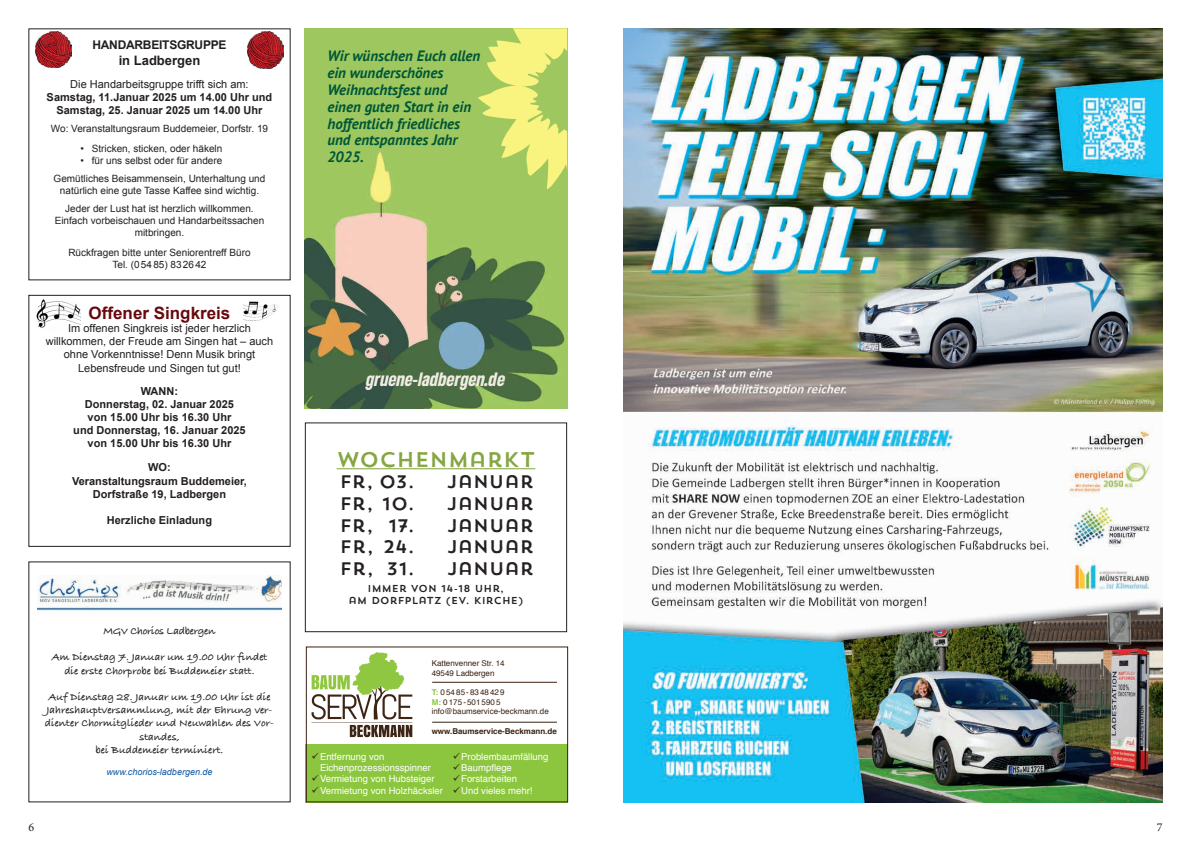
<style>
.page{position:relative;width:1191px;height:842px;background:#fff}
.page>*{position:absolute;margin:0;border:0;box-sizing:border-box;transform-origin:0 0}
.t1{font:21px "Trend HM Sans One";letter-spacing:-.01em;color:#85a63f}
.t2{font:18px "Trend HM Sans One";letter-spacing:-.01em;color:#231f20}
.t3{font:italic 900 condensed 18px "Gruene Type";color:#f1ece2}
.t4{font:700 17px "Arial";color:#67090e}
.t5{font:italic 700 15px/16.8px "PT Sans";color:#005737}
.t6{font:700 13px "Arial";color:#231f20}
.t7{font:700 12px "Arial";letter-spacing:-.02em;color:#231f20}
.t8{font:12px "Minion Pro";color:#231f20}
.t9{font:700 11px/13.2px "Arial";color:#231f20;text-align:center}
.t10{font:700 11px/13.2px "Bradley Hand ITCTT";color:#231f20;text-align:center}
.t11{font:11px/13.2px "Arial";color:#231f20;text-align:center}
.t12{font:700 11px "Bradley Hand ITCTT";letter-spacing:-.02em;color:#231f20}
.t13{font:10px/18px "Arial";color:#231f20;text-align:center}
.t14{font:10px/12px "Trend HM Sans One";color:#231f20;text-align:center}
.t15{font:9.5px/11.4px "Helvetica";color:#fff}
.t16{font:italic 9px "Arial";color:#1058a5}
.t17{font:8px/9.6px "Helvetica";color:#3a2111}
.t18{font:700 8px "Helvetica";color:#3a2111}
.s1{font-weight:700;color:#8bc63e}
.s2{color:#3a2111}
</style>
<div class="page">
<div style="left:306px;top:744px;width:262px;height:58px;background:#8bc63e"></div>
<svg style="left:311px;top:652px;width:101px;height:85px"></svg>
<div style="left:306px;top:646px;width:262px;height:156px;border:1px solid #3a2111"></div>
<hr style="left:432px;top:682px;width:125px;height:1px;background:#3a2111">
<hr style="left:432px;top:722px;width:125px;height:1px;background:#3a2111">
<img style="left:305px;top:28px;width:262px;height:380px">
<svg style="left:478px;top:28px;width:89px;height:171px"></svg>
<img style="left:35px;top:32px;width:36px;height:36px">
<img style="left:247px;top:32px;width:36px;height:36px">
<img style="left:243px;top:301px;width:35px;height:20px">
<img style="left:36px;top:299px;width:44px;height:29px">
<div style="left:28px;top:295px;width:263px;height:252px;border:1px solid #231f20"></div>
<hr style="left:337px;top:468px;width:198px;height:1px;background:#85a63f">
<div style="left:305px;top:422px;width:262px;height:210px;border:1px solid #231f20"></div>
<img style="left:37px;top:575px;width:245px;height:36px">
<img style="left:624px;top:28px;width:538px;height:774px">
<p class="t7" style="left:92px;top:37px;width:136px">HANDARBEITSGRUPPE</p>
<h3 class="t6" style="left:119px;top:52px;width:83px">in Ladbergen</h3>
<p class="t11" style="left:70px;top:78px;width:180px">Die Handarbeitsgruppe trifft sich am:</p>
<p class="t9" style="left:47px;top:91px;width:227px">Samstag, 11.Januar 2025 um 14.00 Uhr und<br>Samstag, 25. Januar 2025 um 14.00 Uhr</p>
<p class="t13" style="left:51px;top:120px;width:219px">Wo: Veranstaltungsraum Buddemeier, Dorfstr. 19</p>
<p class="t13" style="left:80px;top:140px;width:143px">• Stricken, sticken, oder häkeln</p>
<p class="t13" style="left:54px;top:152px;width:213px;text-align:left;text-indent:27px">• für uns selbst oder für andere<br>Gemütliches Beisammensein, Unterhaltung und</p>
<p class="t13" style="left:60px;top:182px;width:201px">natürlich eine gute Tasse Kaffee sind wichtig.<br>Jeder der Lust hat ist herzlich willkommen.</p>
<p class="t13" style="left:55px;top:215px;width:211px;line-height:12px">Einfach vorbeischauen und Handarbeitssachen mitbringen.</p>
<p class="t13" style="left:68px;top:247px;width:184px;line-height:12px">Rückfragen bitte unter Seniorentreff Büro<br>Tel. (05485) 832642</p>
<h3 class="t4" style="left:89px;top:302px;width:143px">Offener Singkreis</h3>
<p class="t11" style="left:46px;top:322px;width:229px">Im offenen Singkreis ist jeder herzlich willkommen, der Freude am Singen hat – auch ohne Vorkenntnisse! Denn Musik bringt Lebensfreude und Singen tut gut!</p>
<p class="t9" style="left:73px;top:384px;width:174px">WANN:<br>Donnerstag, 02. Januar 2025<br>von 15.00 Uhr bis 16.30 Uhr<br>und Donnerstag, 16. Januar 2025 von 15.00 Uhr bis 16.30 Uhr</p>
<p class="t9" style="left:72px;top:461px;width:176px">WO:<br>Veranstaltungsraum Buddemeier,<br>Dorfstraße 19, Ladbergen</p>
<p class="t9" style="left:107px;top:514px;width:107px">Herzliche Einladung</p>
<p class="t12" style="left:103px;top:623px;width:114px">MGV Chorios Ladbergen</p>
<p class="t10" style="left:52px;top:650px;width:217px">Am Dienstag 7. Januar um 19.00 Uhr findet die erste Chorprobe bei Buddemeier statt.</p>
<p class="t10" style="left:45px;top:690px;width:231px">Auf Dienstag 28. Januar um 19.00 Uhr ist die Jahreshauptversammlung, mit der Ehrung ver&shy;dienter Chormitglieder und Neuwahlen des Vor&shy;standes,<br>bei Buddemeier terminiert.</p>
<p class="t16" style="left:106px;top:766px;width:108px">www.chorios-ladbergen.de</p>
<h3 class="t5" style="left:327px;top:48px;width:154px">Wir wünschen Euch allen ein wunderschönes<br>Weihnachtsfest und einen guten Start in ein hoffentlich friedliches und entspanntes Jahr<br>2025.</h3>
<h2 class="t3" style="left:366px;top:367px;width:140px">gruene-ladbergen.de</h2>
<h1 class="t1" style="left:337px;top:446px;width:200px">WOCHENMARKT</h1>
<h2 class="t2" style="left:340px;top:470px;width:76px">FR, 03.</h2>
<h2 class="t2" style="left:447px;top:470px;width:88px">JANUAR</h2>
<h2 class="t2" style="left:340px;top:492px;width:77px">FR, 10.</h2>
<h2 class="t2" style="left:447px;top:492px;width:88px">JANUAR</h2>
<h2 class="t2" style="left:340px;top:514px;width:76px">FR, 17.</h2>
<h2 class="t2" style="left:447px;top:514px;width:88px">JANUAR</h2>
<h2 class="t2" style="left:340px;top:535px;width:76px">FR, 24.</h2>
<h2 class="t2" style="left:447px;top:535px;width:88px">JANUAR</h2>
<h2 class="t2" style="left:340px;top:557px;width:76px">FR, 31.</h2>
<h2 class="t2" style="left:447px;top:557px;width:88px">JANUAR</h2>
<p class="t14" style="left:348px;top:582px;width:176px">IMMER VON 14-18 UHR,<br>AM DORFPLATZ (EV. KIRCHE)</p>
<p class="t17" style="left:432px;top:659px;width:74px">Kattenvenner Str. 14<br>49549 Ladbergen</p>
<p class="t17" style="left:432px;top:688px;width:119px"><span class="s1">T:</span> 0 54 85 - 83 48 42 9<br><span class="s1">M:</span> 0 175 - 501 590 5 info@baumservice-beckmann.de</p>
<p class="t18" style="left:432px;top:724px;width:127px">www.Baumservice-Beckmann.de</p>
<p class="t15" style="left:320px;top:751px;width:112px;text-indent:-9px"><span class="s2">✓</span>Entfernung von<br>Eichenprozessionsspinner</p>
<p class="t15" style="left:311px;top:774px;width:125px"><span class="s2">✓</span>Vermietung von Hubsteiger</p>
<p class="t15" style="left:311px;top:785px;width:133px"><span class="s2">✓</span>Vermietung von Holzhäcksler</p>
<p class="t15" style="left:453px;top:751px;width:97px"><span class="s2">✓</span>Problembaumfällung</p>
<p class="t15" style="left:453px;top:762px;width:61px"><span class="s2">✓</span>Baumpflege</p>
<p class="t15" style="left:453px;top:774px;width:66px"><span class="s2">✓</span>Forstarbeiten</p>
<p class="t15" style="left:453px;top:785px;width:81px"><span class="s2">✓</span>Und vieles mehr!</p>
<p class="t8" style="left:28px;top:819px;width:7px">6</p>
<p class="t8" style="left:1156px;top:819px;width:7px">7</p>
</div>
